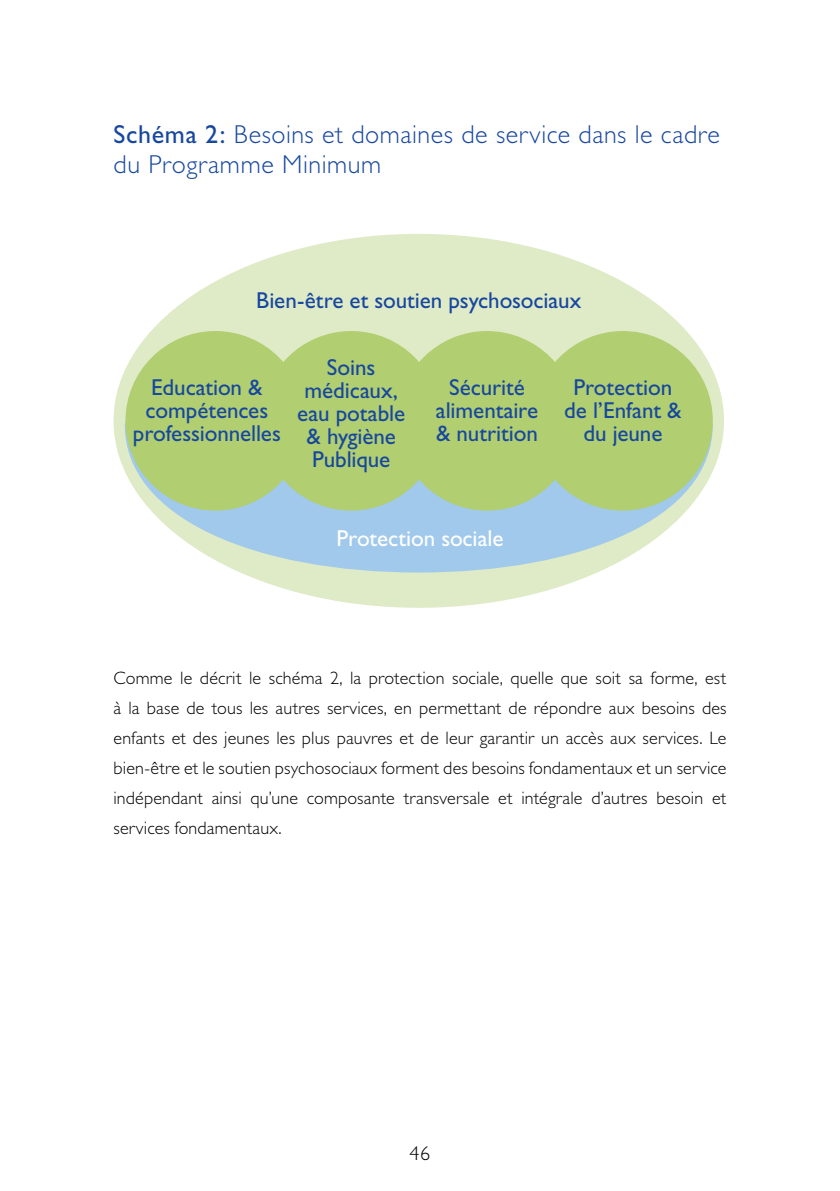
<style>
.page{position:relative;width:840px;height:1191px;background:#fff}
.page>*{position:absolute;margin:0;border:0;box-sizing:border-box;transform-origin:0 0}
.t1{font:300 26px/30px "Gill Sans";letter-spacing:.02em;color:#17479e}
.t2{font:23px/23px "Gill Sans";letter-spacing:-.005em;color:#17479e;text-align:center}
.t3{font:23px "Gill Sans";letter-spacing:-.005em;color:#fff}
.t4{font:300 20px "Gill Sans";color:#000}
.t5{font:300 18px/30px "Gill Sans";letter-spacing:.005em;color:#000;text-align:justify}
.s1{font-weight:400}
</style>
<div class="page">
<div style="left:113px;top:234px;width:610px;height:374px;background:#dfeac7;border-radius:50%"></div>
<svg style="left:125px;top:377px;width:587px;height:195px;fill:#a0c9ec"></svg>
<div style="left:125px;top:331px;width:180px;height:179px;background:#b1ce70;border-radius:50%"></div>
<div style="left:261px;top:331px;width:180px;height:179px;background:#b1ce70;border-radius:50%"></div>
<div style="left:397px;top:331px;width:179px;height:179px;background:#b1ce70;border-radius:50%"></div>
<div style="left:532px;top:331px;width:180px;height:179px;background:#b1ce70;border-radius:50%"></div>
<h1 class="t1" style="left:113px;top:120px;width:607px"><span class="s1">Schéma 2:</span> Besoins et domaines de service dans le cadre du Programme Minimum</h1>
<p class="t2" style="left:256px;top:289px;width:326px">Bien-être et soutien psychosociaux</p>
<p class="t2" style="left:133px;top:376px;width:149px">Education &amp; compétences professionnelles</p>
<p class="t2" style="left:297px;top:356px;width:109px">Soins médicaux, eau potable &amp; hygiène<br>Publique</p>
<p class="t2" style="left:436px;top:376px;width:104px">Sécurité alimentaire &amp; nutrition</p>
<p class="t2" style="left:564px;top:376px;width:119px">Protection de l’Enfant &amp; du jeune</p>
<p class="t3" style="left:336px;top:525px;width:168px">Protection sociale</p>
<p class="t5" style="left:113px;top:663px;width:614px">Comme le décrit le schéma 2, la protection sociale, quelle que soit sa forme, est à la base de tous les autres services, en permettant de répondre aux besoins des enfants et des jeunes les plus pauvres et de leur garantir un accès aux services. Le bien-être et le soutien psychosociaux forment des besoins fondamentaux et un service indépendant ainsi qu’une composante transversale et intégrale d’autres besoin et services fondamentaux.</p>
<p class="t4" style="left:409px;top:1142px;width:22px">46</p>
</div>
